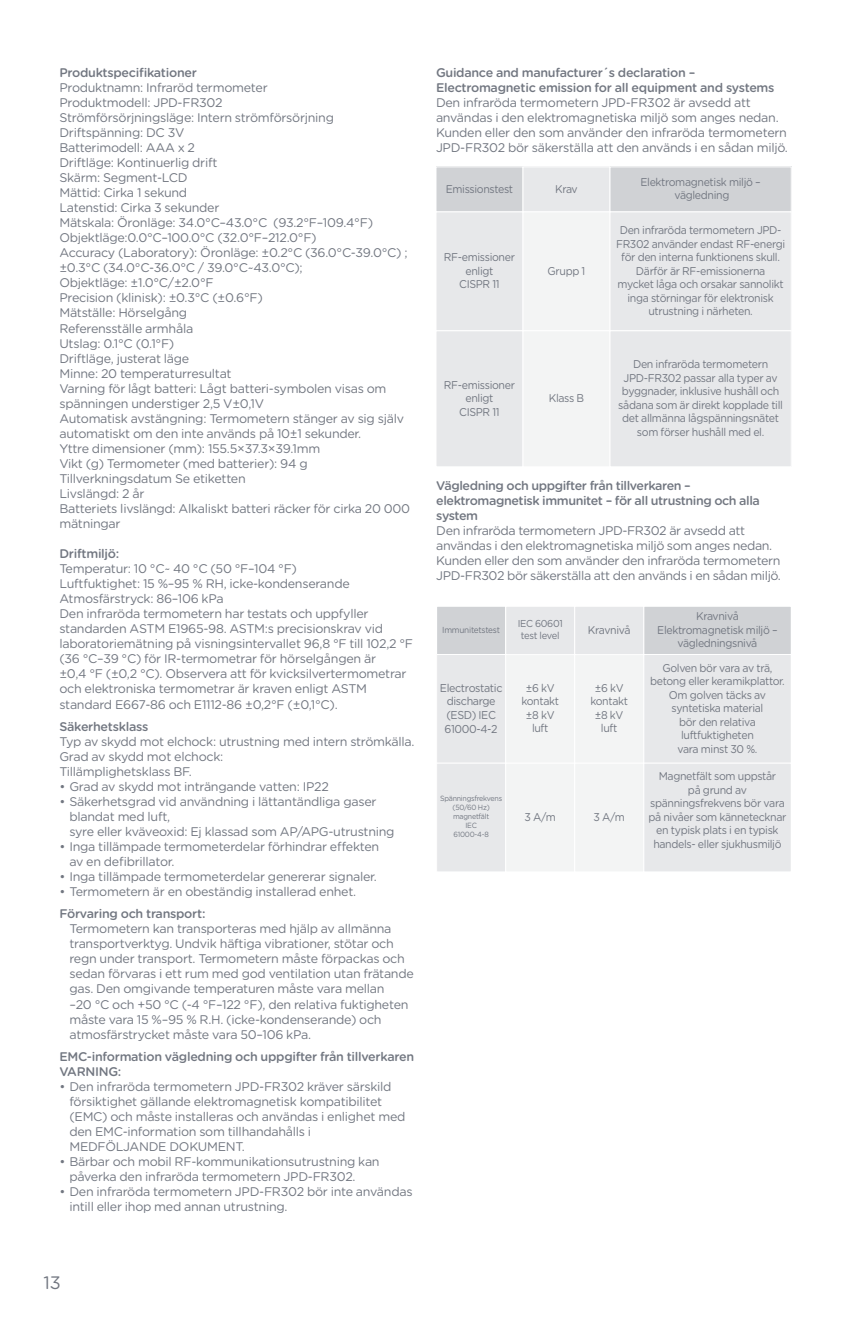
<style>
.page{position:relative;width:851px;height:1319px;background:#fff}
.page>*{position:absolute;margin:0;border:0;box-sizing:border-box;transform-origin:0 0}
.t1{font:18px "Gotham Rounded";color:#727781}
.t2{font:12.6px/15px "Gotham Rounded";letter-spacing:-.025em;color:#727781}
.t3{font:500 12.6px/15px "Gotham Rounded";letter-spacing:-.025em;color:#727781}
.t4{font:11.4px/13.5px "Gotham Rounded";letter-spacing:-.035em;color:#727781;text-align:center;scale:.94 1}
.t5{font:9.9px/12px "Gotham Rounded";letter-spacing:-.035em;color:#727781;text-align:center;scale:.94 1}
.t6{font:8.7px "Gotham Rounded";letter-spacing:-.035em;color:#727781;scale:.94 1}
.t7{font:7.5px/9px "Gotham Rounded";letter-spacing:-.035em;color:#727781;text-align:center;scale:.94 1}
</style>
<div class="page">
<div style="left:436px;top:167px;width:87px;height:45px;background:#d0d2d5"></div>
<div style="left:435px;top:166px;width:88px;height:46px;border:1px solid #fff"></div>
<div style="left:523px;top:167px;width:87px;height:45px;background:#e7e8ea"></div>
<div style="left:522px;top:166px;width:88px;height:46px;border:1px solid #fff"></div>
<div style="left:610px;top:167px;width:181px;height:45px;background:#d0d2d5"></div>
<div style="left:609px;top:166px;width:182px;height:46px;border:1px solid #fff"></div>
<div style="left:436px;top:212px;width:87px;height:119px;background:#e7e8ea"></div>
<div style="left:435px;top:211px;width:88px;height:120px;border:1px solid #fff"></div>
<div style="left:523px;top:212px;width:87px;height:119px;background:#f3f4f4"></div>
<div style="left:522px;top:211px;width:88px;height:120px;border:1px solid #fff"></div>
<div style="left:610px;top:212px;width:181px;height:119px;background:#e7e8ea"></div>
<div style="left:609px;top:211px;width:182px;height:120px;border:1px solid #fff"></div>
<div style="left:436px;top:331px;width:87px;height:135px;background:#e7e8ea"></div>
<div style="left:435px;top:330px;width:88px;height:137px;border:1px solid #fff"></div>
<div style="left:523px;top:331px;width:87px;height:135px;background:#f3f4f4"></div>
<div style="left:522px;top:330px;width:88px;height:137px;border:1px solid #fff"></div>
<div style="left:610px;top:331px;width:181px;height:135px;background:#e7e8ea"></div>
<div style="left:609px;top:330px;width:182px;height:137px;border:1px solid #fff"></div>
<div style="left:436px;top:606px;width:69px;height:48px;background:#d0d2d5"></div>
<div style="left:436px;top:606px;width:70px;height:48px;border:1px solid #fff"></div>
<div style="left:643px;top:606px;width:148px;height:48px;background:#d0d2d5"></div>
<div style="left:643px;top:606px;width:148px;height:48px;border:1px solid #fff"></div>
<div style="left:436px;top:654px;width:69px;height:109px;background:#e7e8ea"></div>
<div style="left:436px;top:654px;width:70px;height:109px;border:1px solid #fff"></div>
<div style="left:505px;top:654px;width:69px;height:109px;background:#f3f4f4"></div>
<div style="left:643px;top:654px;width:148px;height:109px;background:#e7e8ea"></div>
<div style="left:643px;top:654px;width:148px;height:109px;border:1px solid #fff"></div>
<div style="left:505px;top:606px;width:69px;height:48px;background:#e7e8ea"></div>
<div style="left:505px;top:606px;width:70px;height:48px;border:1px solid #fff"></div>
<div style="left:574px;top:654px;width:69px;height:109px;background:#f3f4f4"></div>
<div style="left:574px;top:654px;width:70px;height:109px;border:1px solid #fff"></div>
<div style="left:574px;top:606px;width:69px;height:48px;background:#e7e8ea"></div>
<div style="left:574px;top:606px;width:70px;height:48px;border:1px solid #fff"></div>
<div style="left:436px;top:763px;width:69px;height:108px;background:#e7e8ea"></div>
<div style="left:436px;top:762px;width:70px;height:110px;border:1px solid #fff"></div>
<div style="left:505px;top:763px;width:69px;height:108px;background:#f3f4f4"></div>
<div style="left:643px;top:763px;width:148px;height:108px;background:#e7e8ea"></div>
<div style="left:643px;top:762px;width:148px;height:110px;border:1px solid #fff"></div>
<div style="left:574px;top:763px;width:69px;height:108px;background:#f3f4f4"></div>
<div style="left:574px;top:762px;width:70px;height:110px;border:1px solid #fff"></div>
<p class="t3" style="left:59px;top:64px;width:139px">Produktspecifikationer</p>
<p class="t2" style="left:59px;top:79px;width:352px">Produktnamn: Infraröd termometer<br>Produktmodell: JPD-FR302<br>Strömförsörjningsläge: Intern strömförsörjning Driftspänning: DC 3V<br>Batterimodell: AAA x 2<br>Driftläge: Kontinuerlig drift<br>Skärm: Segment-LCD<br>Mättid: Cirka 1 sekund<br>Latenstid: Cirka 3 sekunder<br>Mätskala: Öronläge: 34.0°C–43.0°C (93.2°F–109.4°F)<br>Objektläge:0.0°C–100.0°C (32.0°F–212.0°F)<br>Accuracy (Laboratory): Öronläge: ±0.2°C (36.0°C-39.0°C) ; ±0.3°C (34.0°C-36.0°C / 39.0°C~43.0°C);<br>Objektläge: ±1.0°C/±2.0°F<br>Precision (klinisk): ±0.3°C (±0.6°F)<br>Mätställe: Hörselgång<br>Referensställe armhåla<br>Utslag: 0.1°C (0.1°F)<br>Driftläge, justerat läge<br>Minne: 20 temperaturresultat<br>Varning för lågt batteri: Lågt batteri-symbolen visas om spänningen understiger 2,5 V±0,1V<br>Automatisk avstängning: Termometern stänger av sig själv automatiskt om den inte används på 10±1 sekunder.<br>Yttre dimensioner (mm): 155.5×37.3×39.1mm<br>Vikt (g) Termometer (med batterier): 94 g Tillverkningsdatum Se etiketten<br>Livslängd: 2 år<br>Batteriets livslängd: Alkaliskt batteri räcker för cirka 20 000 mätningar</p>
<p class="t3" style="left:59px;top:545px;width:61px">Driftmiljö:</p>
<p class="t2" style="left:59px;top:560px;width:355px">Temperatur: 10 °C~ 40 °C (50 °F–104 °F)<br>Luftfuktighet: 15 %–95 % RH, icke-kondenserande Atmosfärstryck: 86–106 kPa<br>Den infraröda termometern har testats och uppfyller standarden ASTM E1965-98. ASTM:s precisionskrav vid laboratoriemätning på visningsintervallet 96,8 °F till 102,2 °F (36 °C–39 °C) för IR-termometrar för hörselgången är<br>±0,4 °F (±0,2 °C). Observera att för kvicksilvertermometrar och elektroniska termometrar är kraven enligt ASTM standard E667-86 och E1112-86 ±0,2°F (±0,1°C).</p>
<p class="t3" style="left:59px;top:718px;width:90px">Säkerhetsklass</p>
<p class="t2" style="left:59px;top:733px;width:357px">Typ av skydd mot elchock: utrustning med intern strömkälla.<br>Grad av skydd mot elchock:<br>Tillämplighetsklass BF.</p>
<p class="t2" style="left:59px;top:778px;width:271px">• Grad av skydd mot inträngande vatten: IP22</p>
<p class="t2" style="left:69px;top:793px;width:326px;text-indent:-10px">• Säkerhetsgrad vid användning i lättantändliga gaser blandat med luft,<br>syre eller kväveoxid: Ej klassad som AP/APG-utrustning</p>
<p class="t2" style="left:69px;top:838px;width:311px;text-indent:-10px">• Inga tillämpade termometerdelar förhindrar effekten av en defibrillator.</p>
<p class="t2" style="left:59px;top:868px;width:319px">• Inga tillämpade termometerdelar genererar signaler.</p>
<p class="t2" style="left:59px;top:883px;width:298px">• Termometern är en obeständig installerad enhet.</p>
<p class="t3" style="left:59px;top:905px;width:147px">Förvaring och transport:</p>
<p class="t2" style="left:69px;top:920px;width:346px">Termometern kan transporteras med hjälp av allmänna transportverktyg. Undvik häftiga vibrationer, stötar och regn under transport. Termometern måste förpackas och sedan förvaras i ett rum med god ventilation utan frätande gas. Den omgivande temperaturen måste vara mellan<br>–20 °C och +50 °C (-4 °F–122 °F), den relativa fuktigheten måste vara 15 %–95 % R.H. (icke-kondenserande) och atmosfärstrycket måste vara 50–106 kPa.</p>
<p class="t3" style="left:59px;top:1048px;width:356px">EMC-information vägledning och uppgifter från tillverkaren<br>VARNING:</p>
<p class="t2" style="left:69px;top:1078px;width:337px;text-indent:-10px">• Den infraröda termometern JPD-FR302 kräver särskild försiktighet gällande elektromagnetisk kompatibilitet (EMC) och måste installeras och användas i enlighet med den EMC-information som tillhandahålls i MEDFÖLJANDE DOKUMENT.</p>
<p class="t2" style="left:69px;top:1153px;width:312px;text-indent:-10px">• Bärbar och mobil RF-kommunikationsutrustning kan påverka den infraröda termometern JPD-FR302.</p>
<p class="t2" style="left:69px;top:1183px;width:344px;text-indent:-10px">• Den infraröda termometern JPD-FR302 bör inte användas intill eller ihop med annan utrustning.</p>
<p class="t3" style="left:436px;top:64px;width:340px">Guidance and manufacturer´s declaration –<br>Electromagnetic emission for all equipment and systems</p>
<p class="t2" style="left:436px;top:94px;width:353px">Den infraröda termometern JPD-FR302 är avsedd att användas i den elektromagnetiska miljö som anges nedan.<br>Kunden eller den som använder den infraröda termometern JPD-FR302 bör säkerställa att den används i en sådan miljö.</p>
<p class="t4" style="left:445px;top:181px;width:73px">Emissionstest</p>
<p class="t4" style="left:555px;top:181px;width:26px">Krav</p>
<p class="t4" style="left:640px;top:174px;width:129px">Elektromagnetisk miljö – vägledning</p>
<p class="t4" style="left:444px;top:250px;width:77px">RF-emissioner enligt<br>CISPR 11</p>
<p class="t4" style="left:444px;top:377px;width:77px">RF-emissioner enligt<br>CISPR 11</p>
<p class="t4" style="left:547px;top:263px;width:42px">Grupp 1</p>
<p class="t4" style="left:548px;top:391px;width:39px">Klass B</p>
<p class="t4" style="left:616px;top:223px;width:181px">Den infraröda termometern JPD-<br>FR302 använder endast RF-energi för den interna funktionens skull.<br>Därför är RF-emissionerna<br>mycket låga och orsakar sannolikt inga störningar för elektronisk utrustning i närheten.</p>
<p class="t4" style="left:618px;top:357px;width:177px">Den infraröda termometern<br>JPD-FR302 passar alla typer av byggnader, inklusive hushåll och sådana som är direkt kopplade till det allmänna lågspänningsnätet som förser hushåll med el.</p>
<p class="t3" style="left:436px;top:477px;width:325px">Vägledning och uppgifter från tillverkaren – elektromagnetisk immunitet – för all utrustning och alla system</p>
<p class="t2" style="left:436px;top:522px;width:346px">Den infraröda termometern JPD-FR302 är avsedd att användas i den elektromagnetiska miljö som anges nedan.<br>Kunden eller den som använder den infraröda termometern JPD-FR302 bör säkerställa att den används i en sådan miljö.</p>
<p class="t6" style="left:442px;top:623px;width:63px">Immunitetstest</p>
<p class="t5" style="left:517px;top:617px;width:49px">IEC 60601 test level</p>
<p class="t4" style="left:587px;top:622px;width:47px">Kravnivå</p>
<p class="t4" style="left:657px;top:608px;width:129px">Kravnivå<br>Elektromagnetisk miljö – vägledningsnivå</p>
<p class="t4" style="left:440px;top:680px;width:68px">Electrostatic discharge (ESD) IEC<br>61000-4-2</p>
<p class="t4" style="left:521px;top:680px;width:42px">±6 kV kontakt ±8 kV luft</p>
<p class="t4" style="left:590px;top:680px;width:42px">±6 kV kontakt ±8 kV luft</p>
<p class="t4" style="left:650px;top:660px;width:145px">Golven bör vara av trä, betong eller keramikplattor.<br>Om golven täcks av syntetiska material<br>bör den relativa luftfuktigheten<br>vara minst 30 %.</p>
<p class="t7" style="left:440px;top:793px;width:68px">Spänningsfrekvens (50/60 Hz) magnetfält<br>IEC<br>61000-4-8</p>
<p class="t4" style="left:524px;top:809px;width:35px">3 A/m</p>
<p class="t4" style="left:593px;top:809px;width:35px">3 A/m</p>
<p class="t4" style="left:648px;top:768px;width:148px">Magnetfält som uppstår<br>på grund av spänningsfrekvens bör vara på nivåer som kännetecknar en typisk plats i en typisk handels- eller sjukhusmiljö</p>
<h1 class="t1" style="left:43px;top:1270px;width:19px">13</h1>
</div>
